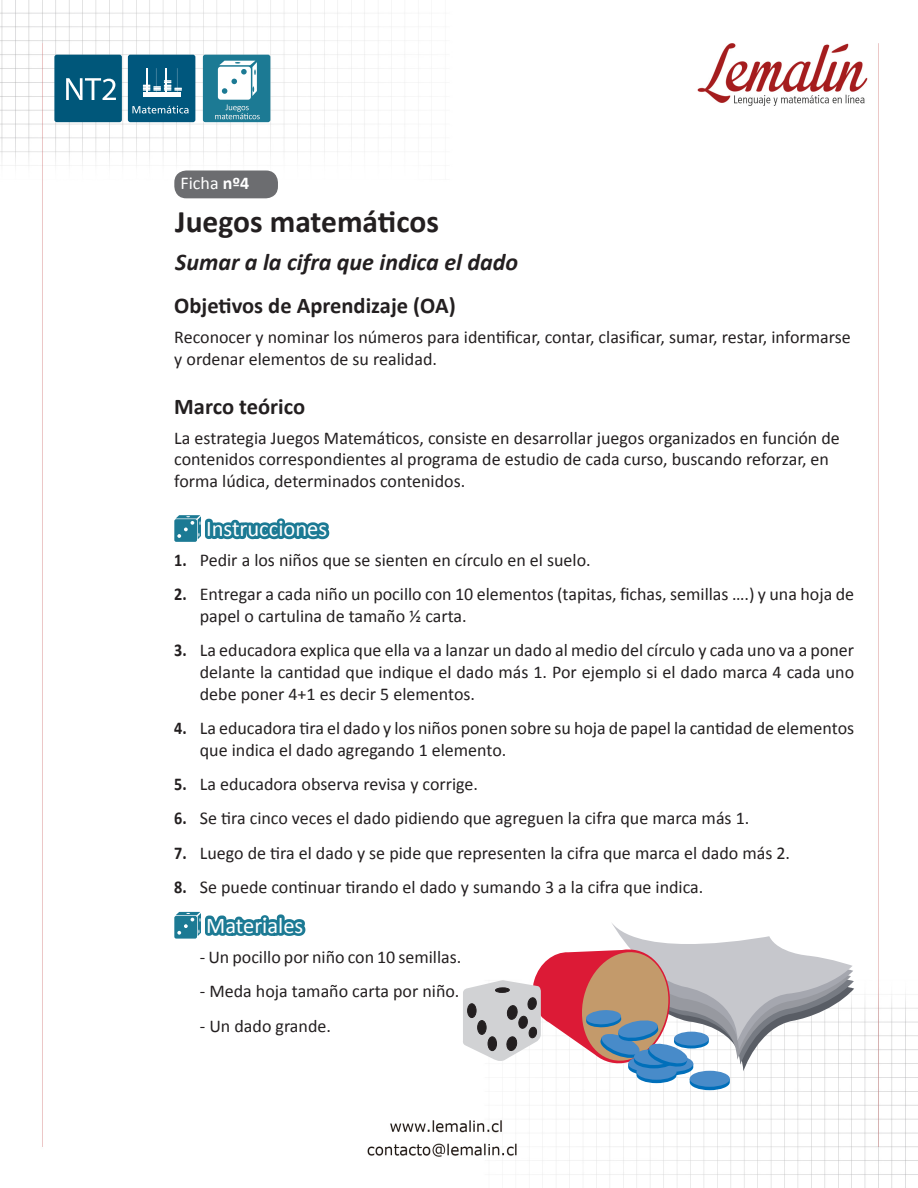
<style>
.page{position:relative;width:918px;height:1188px;background:#fff}
.page>*{position:absolute;margin:0;border:0;box-sizing:border-box;transform-origin:0 0}
.TIT_00{font:700 31.5px "Calibri";color:#231f20}
.TIT_01{font:italic 700 24px "Calibri";color:#231f20}
.TIT_01-2{font:700 22.5px "Calibri";color:#231f20}
.TXT{font:22.5px "Calibri";color:#fff}
.TXT_NUM{font:18px/21.6px "Calibri";color:#231f20}
.t1{font:18px "Calibri";color:#fff}
.s1{font-weight:700}
</style>
<div class="page">
<img style="left:0;top:0;width:918px;height:1188px">
<div style="left:174px;top:171px;width:104px;height:27px;background:#6c6d70;border-radius:12px"></div>
<div style="left:54px;top:55px;width:68px;height:67px;background:#00577a;border-radius:2px"></div>
<svg style="left:66px;top:78px;width:50px;height:22px"></svg>
<div style="left:203px;top:55px;width:67px;height:67px;background:#1c7a94;border-radius:2px"></div>
<div style="left:128px;top:55px;width:67px;height:67px;background:#00577d;border-radius:2px"></div>
<svg style="left:132px;top:106px;width:57px;height:7px"></svg>
<div style="left:143px;top:92px;width:37px;height:5px;background:#fff"></div>
<svg style="left:143px;top:68px;width:39px;height:26px"></svg>
<svg style="left:215px;top:61px;width:45px;height:58px"></svg>
<svg style="left:174px;top:513px;width:160px;height:34px"></svg>
<svg style="left:174px;top:888px;width:136px;height:76px"></svg>
<svg style="left:462px;top:922px;width:392px;height:168px"></svg>
<div style="left:488px;top:1037px;width:9px;height:14px;background:#231f20;border-radius:50%"></div>
<div style="left:488px;top:1036px;width:9px;height:15px;border:1px solid #231f20;border-radius:50%"></div>
<div style="left:478px;top:1021px;width:8px;height:13px;background:#231f20;border-radius:50%"></div>
<div style="left:477px;top:1020px;width:10px;height:15px;border:1px solid #231f20;border-radius:50%"></div>
<p class="t1" style="left:181px;top:172px;width:70px">Ficha <span class="s1">nº4</span></p>
<p class="TIT_00" style="left:175px;top:201px;width:265px">Juegos matemáticos</p>
<p class="TIT_01" style="left:175px;top:247px;width:344px">Sumar a la cifra que indica el dado</p>
<p class="TIT_01-2" style="left:174px;top:291px;width:283px">Objetivos de Aprendizaje (OA)</p>
<p class="TXT_NUM" style="left:174px;top:327px;width:678px">Reconocer y nominar los números para identificar, contar, clasificar, sumar, restar, informarse y ordenar elementos de su realidad.</p>
<p class="TIT_01-2" style="left:174px;top:392px;width:132px">Marco teórico</p>
<p class="TXT_NUM" style="left:174px;top:427px;width:667px">La estrategia Juegos Matemáticos, consiste en desarrollar juegos organizados en función de contenidos correspondientes al programa de estudio de cada curso, buscando reforzar, en forma lúdica, determinados contenidos.</p>
<p class="TXT" style="left:206px;top:514px;width:123px">Instrucciones</p>
<p class="TXT_NUM" style="left:174px;top:549px;width:418px"><span class="s1">1.</span> Pedir a los niños que se sienten en círculo en el suelo.</p>
<p class="TXT_NUM" style="left:200px;top:584px;width:656px;text-indent:-26px"><span class="s1">2.</span> Entregar a cada niño un pocillo con 10 elementos (tapitas, fichas, semillas ….) y una hoja de papel o cartulina de tamaño ½ carta.</p>
<p class="TXT_NUM" style="left:200px;top:640px;width:656px;text-align:justify;text-indent:-26px"><span class="s1">3.</span> La educadora explica que ella va a lanzar un dado al medio del círculo y cada uno va a poner delante la cantidad que indique el dado más 1. Por ejemplo si el dado marca 4 cada uno debe poner 4+1 es decir 5 elementos.</p>
<p class="TXT_NUM" style="left:200px;top:717px;width:656px;text-indent:-26px"><span class="s1">4.</span> La educadora tira el dado y los niños ponen sobre su hoja de papel la cantidad de elementos que indica el dado agregando 1 elemento.</p>
<p class="TXT_NUM" style="left:174px;top:773px;width:305px"><span class="s1">5.</span> La educadora observa revisa y corrige.</p>
<p class="TXT_NUM" style="left:174px;top:808px;width:577px"><span class="s1">6.</span> Se tira cinco veces el dado pidiendo que agreguen la cifra que marca más 1.</p>
<p class="TXT_NUM" style="left:174px;top:842px;width:617px"><span class="s1">7.</span> Luego de tira el dado y se pide que representen la cifra que marca el dado más 2.</p>
<p class="TXT_NUM" style="left:174px;top:876px;width:531px"><span class="s1">8.</span> Se puede continuar tirando el dado y sumando 3 a la cifra que indica.</p>
<p class="TXT" style="left:206px;top:911px;width:99px">Materiales</p>
<p class="TXT_NUM" style="left:200px;top:946px;width:263px">- Un pocillo por niño con 10 semillas.</p>
<p class="TXT_NUM" style="left:200px;top:980px;width:261px">- Meda hoja tamaño carta por niño.</p>
<p class="TXT_NUM" style="left:200px;top:1015px;width:133px">- Un dado grande.</p>
</div>
